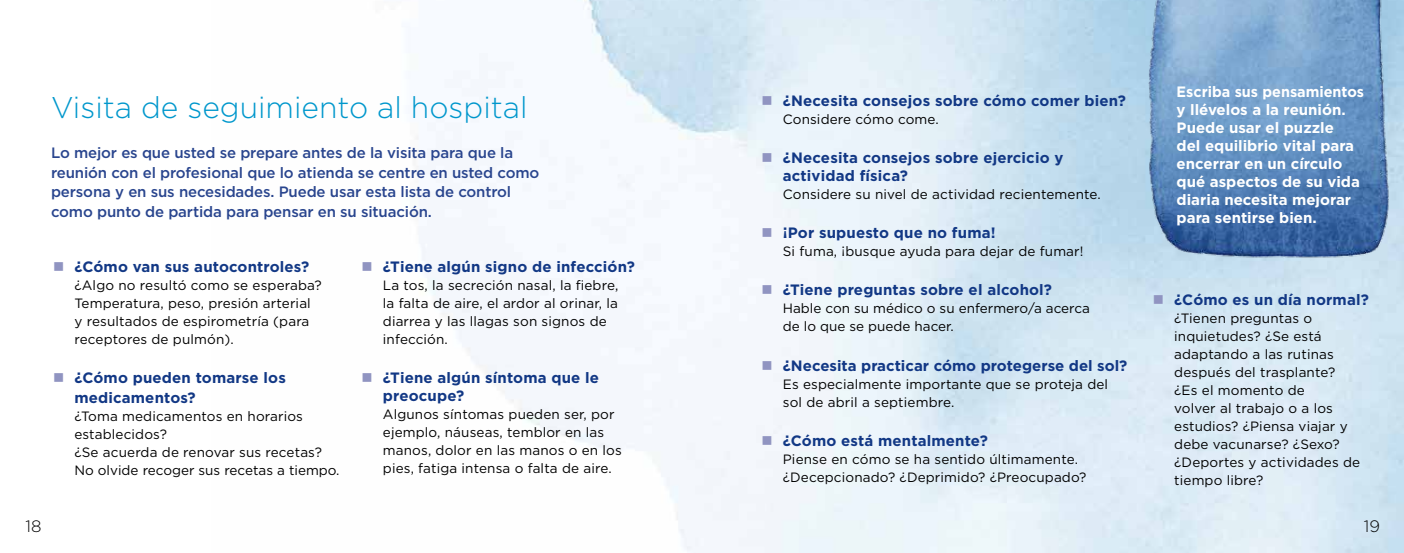
<style>
.page{position:relative;width:1404px;height:553px;background:#fff}
.page>*{position:absolute;margin:0;border:0;box-sizing:border-box;transform-origin:0 0}
.t1{font:300 30px "Gotham";color:#0097cc}
.t2{font:300 16.5px "Gotham";color:#000}
.t3{font:700 15px/18px "Gotham";letter-spacing:.01em;color:#123885}
.t4{font:500 15px/19.5px "Gotham";letter-spacing:-.01em;color:#29458e}
.t5{font:700 15px/18px "Gotham";color:#fff;scale:.96 1}
.t6{font:13.5px/18px "Gotham";letter-spacing:.01em;color:#000}
</style>
<div class="page">
<img style="left:1133px;top:0;width:270px;height:266px">
<svg style="left:762px;top:96px;width:9px;height:8px"></svg>
<svg style="left:762px;top:153px;width:9px;height:9px"></svg>
<svg style="left:762px;top:228px;width:9px;height:9px"></svg>
<svg style="left:762px;top:285px;width:9px;height:9px"></svg>
<svg style="left:762px;top:361px;width:9px;height:9px"></svg>
<svg style="left:762px;top:436px;width:9px;height:9px"></svg>
<svg style="left:1154px;top:295px;width:8px;height:9px"></svg>
<h1 class="t1" style="left:51px;top:88px;width:478px">Visita de seguimiento al hospital</h1>
<p class="t4" style="left:51px;top:143px;width:490px">Lo mejor es que usted se prepare antes de la visita para que la reunión con el profesional que lo atienda se centre en usted como persona y en sus necesidades. Puede usar esta lista de control como punto de partida para pensar en su situación.</p>
<p class="t3" style="left:74px;top:258px;width:236px">¿Cómo van sus autocontroles?</p>
<p class="t6" style="left:74px;top:276px;width:249px">¿Algo no resultó como se esperaba?<br>Temperatura, peso, presión arterial y resultados de espirometría (para receptores de pulmón).</p>
<p class="t3" style="left:74px;top:368px;width:213px;line-height:19.8px">¿Cómo pueden tomarse los medicamentos?</p>
<p class="t6" style="left:74px;top:407px;width:266px">¿Toma medicamentos en horarios establecidos?<br>¿Se acuerda de renovar sus recetas?<br>No olvide recoger sus recetas a tiempo.</p>
<p class="t3" style="left:383px;top:258px;width:253px">¿Tiene algún signo de infección?</p>
<p class="t6" style="left:383px;top:276px;width:237px">La tos, la secreción nasal, la fiebre, la falta de aire, el ardor al orinar, la diarrea y las llagas son signos de infección.</p>
<p class="t3" style="left:383px;top:369px;width:218px">¿Tiene algún síntoma que le preocupe?</p>
<p class="t6" style="left:383px;top:405px;width:240px">Algunos síntomas pueden ser, por ejemplo, náuseas, temblor en las manos, dolor en las manos o en los pies, fatiga intensa o falta de aire.</p>
<p class="t3" style="left:782px;top:91px;width:345px">¿Necesita consejos sobre cómo comer bien?</p>
<p class="t6" style="left:782px;top:109px;width:157px">Considere cómo come.</p>
<p class="t3" style="left:782px;top:148px;width:282px">¿Necesita consejos sobre ejercicio y actividad física?</p>
<p class="t6" style="left:782px;top:185px;width:319px">Considere su nivel de actividad recientemente.</p>
<p class="t3" style="left:782px;top:224px;width:214px">¡Por supuesto que no fuma!</p>
<p class="t6" style="left:782px;top:242px;width:302px">Si fuma, ¡busque ayuda para dejar de fumar!</p>
<p class="t3" style="left:782px;top:281px;width:271px">¿Tiene preguntas sobre el alcohol?</p>
<p class="t6" style="left:782px;top:299px;width:308px">Hable con su médico o su enfermero/a acerca de lo que se puede hacer.</p>
<p class="t3" style="left:782px;top:356px;width:346px">¿Necesita practicar cómo protegerse del sol?</p>
<p class="t6" style="left:782px;top:375px;width:327px">Es especialmente importante que se proteja del sol de abril a septiembre.</p>
<p class="t3" style="left:782px;top:431px;width:206px">¿Cómo está mentalmente?</p>
<p class="t6" style="left:782px;top:450px;width:305px">Piense en cómo se ha sentido últimamente. ¿Decepcionado? ¿Deprimido? ¿Preocupado?</p>
<p class="t5" style="left:1176px;top:83px;width:197px">Escriba sus pensamientos y llévelos a la reunión.<br>Puede usar el puzzle<br>del equilibrio vital para encerrar en un círculo qué aspectos de su vida diaria necesita mejorar para sentirse bien.</p>
<p class="t3" style="left:1174px;top:291px;width:196px">¿Cómo es un día normal?</p>
<p class="t6" style="left:1174px;top:309px;width:187px">¿Tienen preguntas o inquietudes? ¿Se está adaptando a las rutinas después del trasplante? ¿Es el momento de<br>volver al trabajo o a los estudios? ¿Piensa viajar y debe vacunarse? ¿Sexo? ¿Deportes y actividades de tiempo libre?</p>
<p class="t2" style="left:26px;top:516px;width:17px">18</p>
<p class="t2" style="left:1363px;top:516px;width:18px">19</p>
</div>
